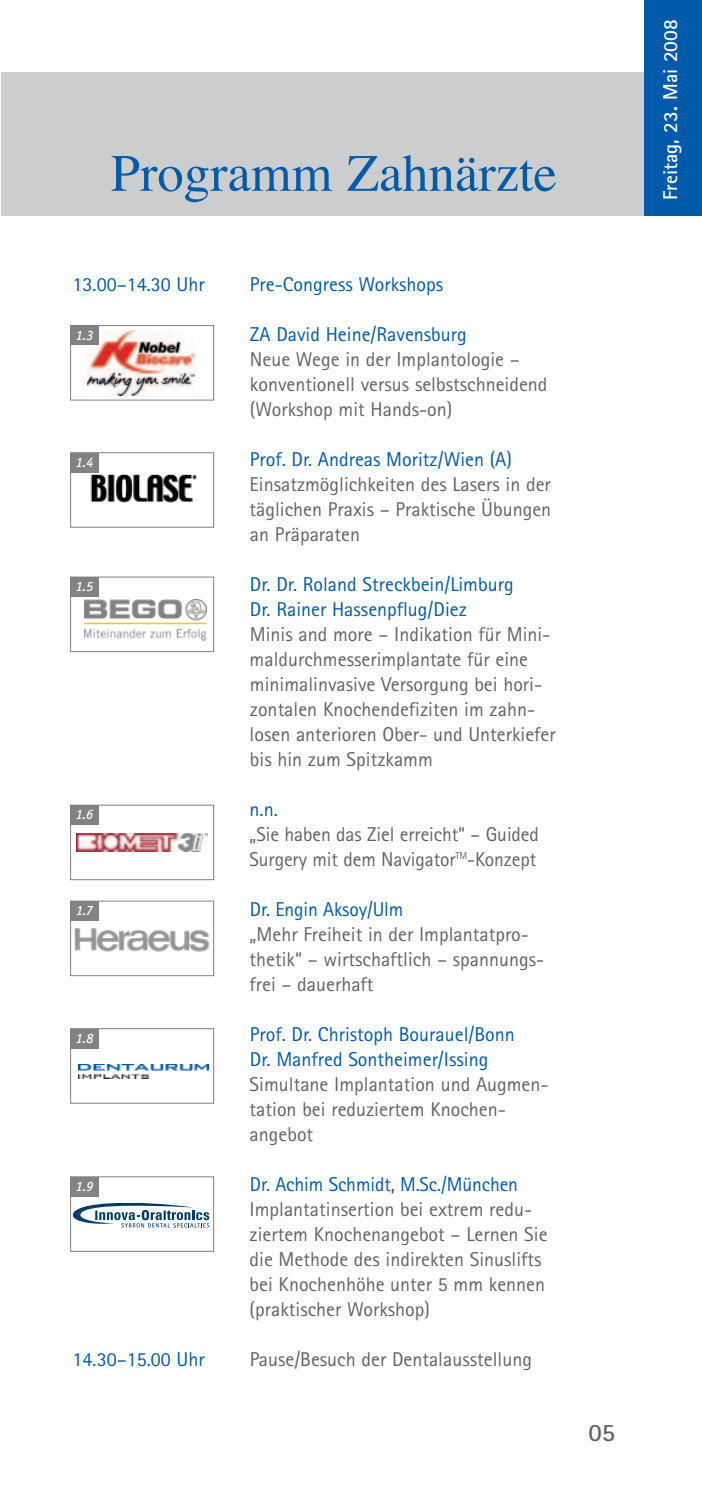
<style>
.page{position:relative;width:702px;height:1489px;background:#fff}
.page>*{position:absolute;margin:0;border:0;box-sizing:border-box;transform-origin:0 0}
.t1{font:52.5px "Times";color:#015aaa}
.t2{font:700 25px "Rotis Sans Serif";color:#636366}
.t3{font:20px/25px "Rotis Sans Serif";color:#636366}
.t4{font:20px/25px "Rotis Sans Serif";color:#015aaa}
.t5{font:700 20px "Rotis Sans Serif";color:#fff}
.t6{font:italic 500 13.75px "Officina San ITC";color:#fff}
</style>
<div class="page">
<div style="left:1px;top:72px;width:698px;height:144px;background:#cccdcf"></div>
<div style="left:644px;top:1px;width:57px;height:215px;background:#015aaa"></div>
<img style="left:88px;top:330px;width:107px;height:65px">
<div style="left:70px;top:325px;width:144px;height:75px;border:1px solid #808285"></div>
<div style="left:70px;top:326px;width:29px;height:19px;background:#808285"></div>
<img style="left:87px;top:472px;width:110px;height:31px">
<div style="left:70px;top:452px;width:144px;height:75px;border:1px solid #808285"></div>
<div style="left:70px;top:453px;width:29px;height:19px;background:#808285"></div>
<img style="left:84px;top:600px;width:122px;height:41px">
<div style="left:70px;top:576px;width:144px;height:76px;border:1px solid #808285"></div>
<div style="left:70px;top:577px;width:29px;height:19px;background:#808285"></div>
<img style="left:77px;top:833px;width:131px;height:18px">
<div style="left:70px;top:804px;width:144px;height:76px;border:1px solid #808285"></div>
<div style="left:70px;top:805px;width:29px;height:19px;background:#808285"></div>
<img style="left:75px;top:928px;width:135px;height:24px">
<div style="left:70px;top:900px;width:144px;height:76px;border:1px solid #808285"></div>
<div style="left:70px;top:901px;width:29px;height:19px;background:#808285"></div>
<img style="left:79px;top:1064px;width:129px;height:14px">
<div style="left:70px;top:1028px;width:144px;height:75px;border:1px solid #808285"></div>
<div style="left:70px;top:1028px;width:29px;height:20px;background:#808285"></div>
<svg style="left:73px;top:1203px;width:136px;height:24px"></svg>
<div style="left:70px;top:1176px;width:144px;height:75px;border:1px solid #808285"></div>
<div style="left:70px;top:1176px;width:29px;height:20px;background:#808285"></div>
<h1 class="t1" style="left:111px;top:154px;width:447px">Programm Zahnärzte</h1>
<p class="t4" style="left:73px;top:273px;width:133px">13.00–14.30 Uhr</p>
<p class="t4" style="left:250px;top:273px;width:195px">Pre-Congress Workshops</p>
<p class="t4" style="left:250px;top:323px;width:218px">ZA David Heine/Ravensburg</p>
<p class="t3" style="left:250px;top:348px;width:299px">Neue Wege in der Implantologie – konventionell versus selbstschneidend (Workshop mit Hands-on)</p>
<p class="t4" style="left:250px;top:448px;width:263px">Prof. Dr. Andreas Moritz/Wien (A)</p>
<p class="t3" style="left:249px;top:473px;width:303px;text-align:justify">Einsatzmöglichkeiten des Lasers in der täglichen Praxis – Praktische Übungen an Präparaten</p>
<p class="t4" style="left:250px;top:573px;width:265px">Dr. Dr. Roland Streckbein/Limburg<br>Dr. Rainer Hassenpflug/Diez</p>
<p class="t3" style="left:249px;top:623px;width:307px">Minis and more – Indikation für Mini&shy;maldurchmesserimplantate für eine minimalinvasive Versorgung bei hori&shy;zontalen Knochendefiziten im zahn&shy;losen anterioren Ober- und Unterkiefer bis hin zum Spitzkamm</p>
<p class="t4" style="left:249px;top:798px;width:30px">n.n.</p>
<p class="t3" style="left:249px;top:823px;width:291px">„Sie haben das Ziel erreicht“ – Guided<br>Surgery mit dem Navigator<sup>TM</sup>-Konzept</p>
<p class="t4" style="left:250px;top:898px;width:155px">Dr. Engin Aksoy/Ulm</p>
<p class="t3" style="left:249px;top:923px;width:296px">„Mehr Freiheit in der Implantatpro&shy;thetik“ – wirtschaftlich – spannungs&shy;frei – dauerhaft</p>
<p class="t4" style="left:250px;top:1023px;width:266px">Prof. Dr. Christoph Bourauel/Bonn<br>Dr. Manfred Sontheimer/Issing</p>
<p class="t3" style="left:249px;top:1073px;width:300px">Simultane Implantation und Augmen&shy;tation bei reduziertem Knochen&shy;angebot</p>
<p class="t4" style="left:250px;top:1173px;width:270px">Dr. Achim Schmidt, M.Sc./München</p>
<p class="t3" style="left:249px;top:1198px;width:299px">Implantatinsertion bei extrem redu&shy;ziertem Knochenangebot – Lernen Sie die Methode des indirekten Sinuslifts bei Knochenhöhe unter 5 mm kennen (praktischer Workshop)</p>
<p class="t4" style="left:73px;top:1348px;width:133px">14.30–15.00 Uhr</p>
<p class="t3" style="left:250px;top:1348px;width:283px">Pause/Besuch der Dentalausstellung</p>
<p class="t6" style="left:76px;top:330px;width:19px">1.3</p>
<p class="t6" style="left:76px;top:457px;width:19px">1.4</p>
<p class="t6" style="left:76px;top:581px;width:19px">1.5</p>
<p class="t6" style="left:76px;top:809px;width:19px">1.6</p>
<p class="t6" style="left:76px;top:905px;width:19px">1.7</p>
<p class="t6" style="left:76px;top:1032px;width:19px">1.8</p>
<p class="t6" style="left:76px;top:1180px;width:19px">1.9</p>
<p class="t2" style="left:588px;top:1423px;width:28px">05</p>
<p class="t5" style="left:663px;top:200px;width:182px;rotate:-90deg">Freitag, 23. Mai 2008</p>
</div>
